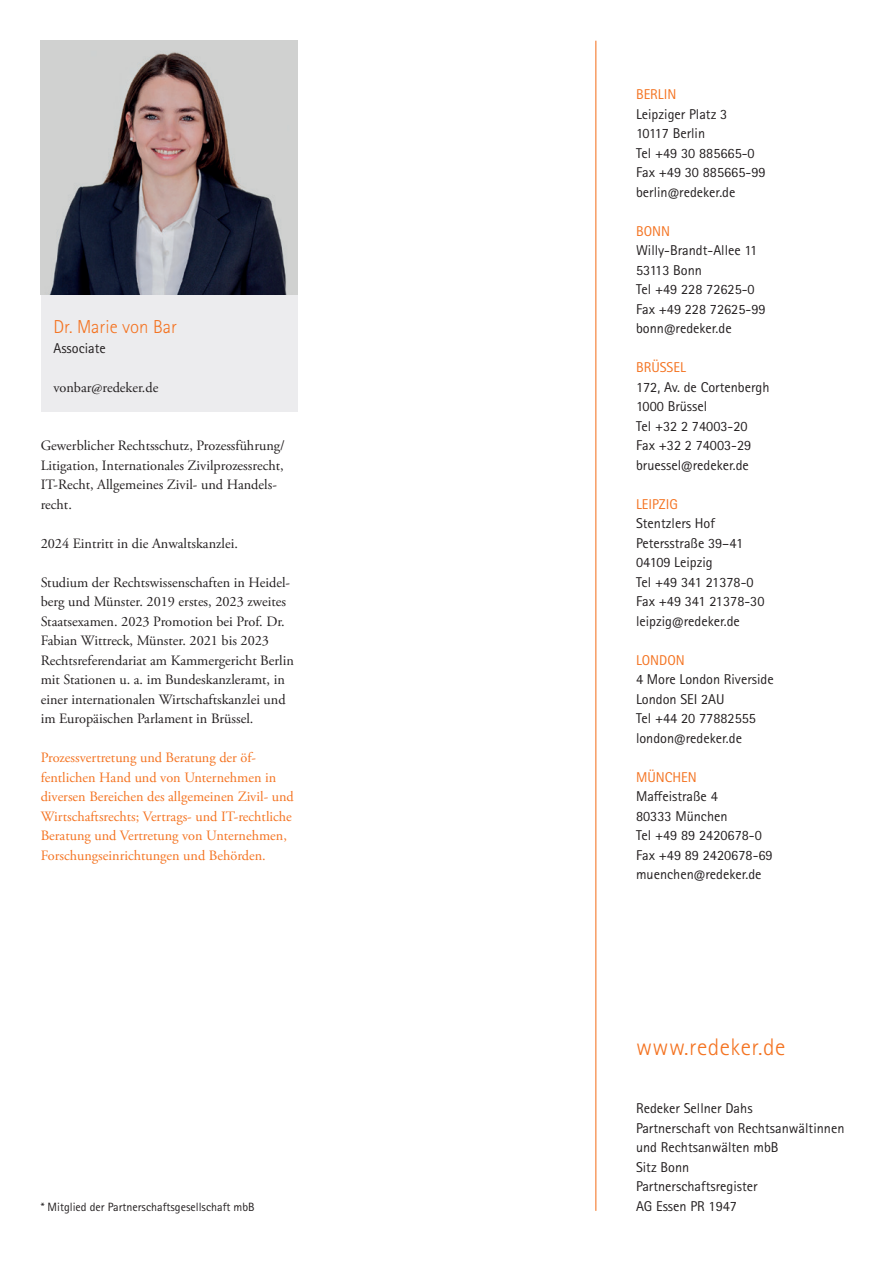
<style>
.page{position:relative;width:893px;height:1263px;background:#fff}
.page>*{position:absolute;margin:0;border:0;box-sizing:border-box;transform-origin:0 0}
.t1{font:300 24px "Rotis Sans Serif Pro";letter-spacing:.02em;color:#f47321}
.t2{font:300 18.75px "Rotis Sans Serif Pro";color:#f47321}
.t3{font:14.25px/19.5px "Rotis Sans Serif Pro";color:#231f20}
.t4{font:14.25px/19.5px "Adobe Garamond Pro";color:#231f20}
.t5{font:14.25px/19.5px "Adobe Garamond Pro";color:#f47321}
.t6{font:14.25px "Rotis Sans Serif Pro";color:#f47321}
.t7{font:12px "Rotis Sans Serif Pro";color:#231f20}
</style>
<div class="page">
<hr style="left:595px;top:41px;width:1px;height:1170px;background:#f47321">
<div style="left:41px;top:294px;width:257px;height:117px;background:#ececee"></div>
<img style="left:41px;top:41px;width:257px;height:253px">
<h2 class="t2" style="left:53px;top:316px;width:125px">Dr. Marie von Bar</h2>
<p class="t3" style="left:53px;top:338px;width:54px">Associate</p>
<p class="t4" style="left:53px;top:378px;width:106px">vonbar@redeker.de</p>
<p class="t4" style="left:41px;top:436px;width:246px">Gewerblicher Rechtsschutz, Prozessführung/ Litigation, Internationales Zivilprozessrecht, IT‑Recht, Allgemeines Zivil- und Handels‑ recht.</p>
<p class="t4" style="left:41px;top:534px;width:199px">2024 Eintritt in die Anwaltskanzlei.</p>
<p class="t4" style="left:41px;top:573px;width:255px">Studium der Rechtswissenschaften in Heidel‑ berg und Münster. 2019 erstes, 2023 zweites Staatsexamen. 2023 Promotion bei Prof. Dr.<br>Fabian Wittreck, Münster. 2021 bis 2023<br>Rechtsreferendariat am Kammergericht Berlin mit Stationen u. a. im Bundeskanzleramt, in einer internationalen Wirtschaftskanzlei und im Europäischen Parlament in Brüssel.</p>
<p class="t5" style="left:41px;top:748px;width:255px">Prozessvertretung und Beratung der öf‑ fentlichen Hand und von Unternehmen in diversen Bereichen des allgemeinen Zivil- und Wirtschaftsrechts; Vertrags- und IT-rechtliche Beratung und Vertretung von Unternehmen, Forschungseinrichtungen und Behörden.</p>
<p class="t7" style="left:41px;top:1200px;width:215px">* Mitglied der Partnerschaftsgesellschaft mbB</p>
<p class="t6" style="left:636px;top:86px;width:42px">BERLIN</p>
<p class="t3" style="left:636px;top:104px;width:131px">Leipziger Platz 3<br>10117 Berlin<br>Tel +49 30 885665-0<br>Fax +49 30 885665-99 berlin@redeker.de</p>
<p class="t6" style="left:636px;top:222px;width:36px">BONN</p>
<p class="t3" style="left:636px;top:241px;width:131px">Willy-Brandt-Allee 11<br>53113 Bonn<br>Tel +49 228 72625-0<br>Fax +49 228 72625-99 bonn@redeker.de</p>
<p class="t6" style="left:636px;top:359px;width:51px">BRÜSSEL</p>
<p class="t3" style="left:636px;top:377px;width:135px">172, Av. de Cortenbergh<br>1000 Brüssel<br>Tel +32 2 74003-20<br>Fax +32 2 74003-29 bruessel@redeker.de</p>
<p class="t6" style="left:636px;top:495px;width:43px">LEIPZIG</p>
<p class="t3" style="left:636px;top:514px;width:130px">Stentzlers Hof<br>Petersstraße 39–41<br>04109 Leipzig<br>Tel +49 341 21378-0<br>Fax +49 341 21378-30 leipzig@redeker.de</p>
<p class="t6" style="left:636px;top:651px;width:50px">LONDON</p>
<p class="t3" style="left:636px;top:670px;width:139px">4 More London Riverside<br>London SEI 2AU<br>Tel +44 20 77882555 london@redeker.de</p>
<p class="t6" style="left:636px;top:768px;width:62px">MÜNCHEN</p>
<p class="t3" style="left:636px;top:787px;width:138px">Maffeistraße 4<br>80333 München<br>Tel +49 89 2420678-0<br>Fax +49 89 2420678-69 muenchen@redeker.de</p>
<h1 class="t1" style="left:636px;top:1033px;width:151px">www.redeker.de</h1>
<p class="t3" style="left:636px;top:1099px;width:210px">Redeker Sellner Dahs<br>Partnerschaft von Rechtsanwältinnen und Rechtsanwälten mbB<br>Sitz Bonn<br>Partnerschaftsregister<br>AG Essen PR 1947</p>
</div>
